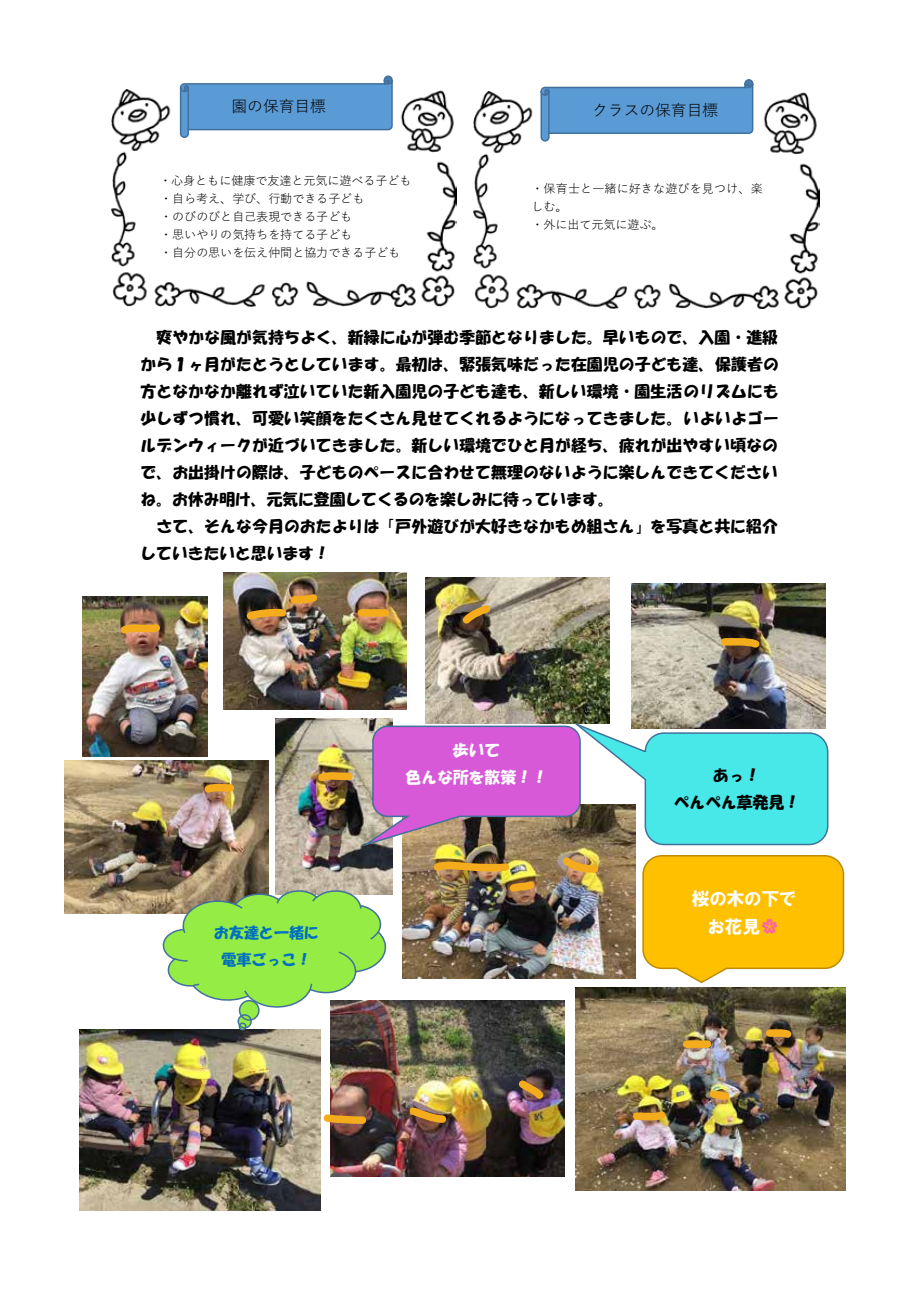
<style>
.page{position:relative;width:919px;height:1289px;background:#fff}
.page>*{position:absolute;margin:0;border:0;box-sizing:border-box;transform-origin:0 0}
.t1{font:18px/27.8px "HGP Soei Kakugothic UB";color:#fff}
.t2{font:15.9px/27px "HG Soei Kakupoptai";color:#000;text-align:justify}
.t3{font:15.9px "Yu Gothic";color:#000}
.t4{font:15.9px/27px "HG Soei Kakupoptai";color:#fff;text-align:center}
.t5{font:15px/27px "HG Soei Kakupoptai";color:#0070c0;text-align:center}
.t6{font:12px/18px "Yu Gothic";color:#000}
</style>
<div class="page">
<img style="left:111px;top:89px;width:345px;height:217px">
<img style="left:474px;top:91px;width:345px;height:217px">
<img style="left:223px;top:572px;width:184px;height:137px">
<img style="left:83px;top:597px;width:125px;height:159px">
<img style="left:632px;top:583px;width:193px;height:136px">
<img style="left:575px;top:1009px;width:270px;height:181px">
<img style="left:426px;top:578px;width:183px;height:141px">
<img style="left:79px;top:1029px;width:242px;height:181px">
<img style="left:330px;top:1009px;width:234px;height:167px">
<img style="left:65px;top:760px;width:95px;height:153px">
<div style="left:520px;top:155px;width:253px;height:111px;background:#fff"></div>
<svg style="left:179px;top:75px;width:214px;height:64px"></svg>
<svg style="left:539px;top:79px;width:215px;height:63px"></svg>
<svg style="left:238px;top:1014px;width:13px;height:13px"></svg>
<div style="left:239px;top:1000px;width:20px;height:20px;background:#94ec44;border-radius:50%"></div>
<div style="left:239px;top:1022px;width:7px;height:8px;border:2px solid #41719c;border-radius:50%"></div>
<div style="left:237px;top:1014px;width:15px;height:14px;border:2px solid #41719c;border-radius:50%"></div>
<div style="left:239px;top:999px;width:20px;height:21px;border:2px solid #41719c;border-radius:50%"></div>
<svg style="left:115px;top:619px;width:50px;height:20px"></svg>
<img style="left:240px;top:588px;width:83px;height:37px">
<div style="left:361px;top:609px;width:24px;height:7px;background:#f5ac1c"></div>
<svg style="left:456px;top:599px;width:40px;height:31px"></svg>
<svg style="left:717px;top:634px;width:48px;height:19px"></svg>
<img style="left:160px;top:719px;width:685px;height:290px">
<svg style="left:319px;top:1109px;width:51px;height:18px"></svg>
<svg style="left:404px;top:1101px;width:46px;height:26px"></svg>
<svg style="left:512px;top:1073px;width:38px;height:32px"></svg>
<svg style="left:762px;top:1025px;width:35px;height:18px"></svg>
<svg style="left:629px;top:1105px;width:42px;height:18px"></svg>
<svg style="left:705px;top:1085px;width:28px;height:18px"></svg>
<div style="left:686px;top:1040px;width:21px;height:7px;background:#f5ac1c"></div>
<p class="t3" style="left:231px;top:92px;width:96px">園の保育目標</p>
<p class="t3" style="left:592px;top:95px;width:128px">クラスの保育目標</p>
<p class="t6" style="left:159px;top:170px;width:253px">・心身ともに健康で友達と元気に遊べる子ども・自ら考え、学び、行動できる子ども<br>・のびのびと自己表現できる子ども<br>・思いやりの気持ちを持てる子ども<br>・自分の思いを伝え仲間と協力できる子ども</p>
<p class="t6" style="left:531px;top:178px;width:233px">・保育士と一緒に好きな遊びを見つけ、楽しむ。<br>・外に出て元気に遊ぶ。</p>
<p class="t2" style="left:140px;top:324px;width:640px;text-indent:16px">爽やかな風が気持ちよく、新緑に心が弾む季節となりました。早いもので、入園・進級から１ヶ月がたとうとしています。最初は、緊張気味だった在園児の子ども達、保護者の方となかなか離れず泣いていた新入園児の子ども達も、新しい環境・園生活のリズムにも少しずつ慣れ、可愛い笑顔をたくさん見せてくれるようになってきました。いよいよゴールデンウィークが近づいてきました。新しい環境でひと月が経ち、疲れが出やすい頃なので、お出掛けの際は、子どものペースに合わせて無理のないように楽しんできてくださいね。お休み明け、元気に登園してくるのを楽しみに待っています。</p>
<p class="t2" style="left:140px;top:513px;width:639px;text-indent:16px">さて、そんな今月のおたよりは「戸外遊びが大好きなかもめ組さん」を写真と共に紹介していきたいと思います！</p>
<p class="t5" style="left:214px;top:918px;width:106px">お友達と一緒に電車ごっこ！</p>
<p class="t4" style="left:405px;top:737px;width:144px">歩いて<br>色んな所を散策！！</p>
<p class="t2" style="left:673px;top:761px;width:128px;text-align:center">あっ！<br>ぺんぺん草発見！</p>
<p class="t1" style="left:708px;top:884px;width:88px;text-indent:-16px">桜の木の下でお花見</p>
</div>
